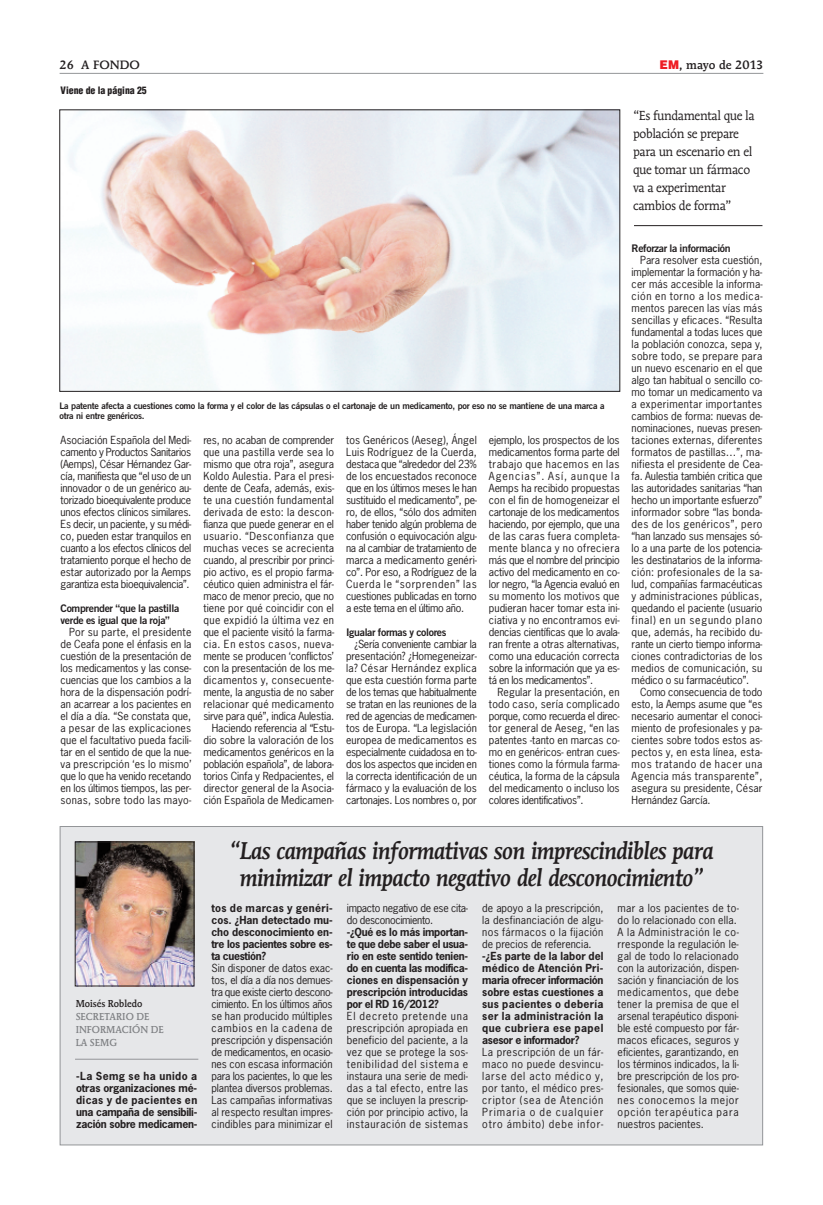
<style>
.page{position:relative;width:823px;height:1205px;background:#fff}
.page>*{position:absolute;margin:0;border:0;box-sizing:border-box;transform-origin:0 0}
.t1{font:italic 500 24px/27px "Mendoza Roman";letter-spacing:-.03em;color:#231f20;text-align:center;scale:.92 1}
.t2{font:13px/18px "Mendoza Roman";letter-spacing:-.03em;color:#231f20;scale:.95 1}
.t3{font:500 12px "Mendoza Roman";color:#231f20}
.t4{font:10.5px/12px "News Gothic";color:#231f20;text-align:justify}
.t5{font:700 10.5px/12px "News Gothic";letter-spacing:-.025em;color:#231f20;text-align:justify}
.t6{font:10.5px/12px "Trade Gothic Bold Two";letter-spacing:-.03em;color:#231f20}
.t7{font:10.5px/12px "News Gothic";letter-spacing:-.03em;color:#231f20}
.t8{font:500 10px/13px "Mendoza Roman";color:#808285;scale:.92 1}
.t9{font:900 condensed 10px "Helvetica";color:#231f20}
.t10{font:500 10px "Mendoza Roman";color:#231f20;scale:.92 1}
.t11{font:9px/10.8px "Trade Gothic Bold Two";letter-spacing:-.03em;color:#231f20}
.s1{font-family:"Helvetica";font-weight:900;color:#ee1d23}
</style>
<div class="page">
<div style="left:60px;top:826px;width:702px;height:319px;background:#e6e7e9"></div>
<img style="left:62px;top:112px;width:555px;height:277px">
<hr style="left:633px;top:225px;width:129px;height:1px;background:#231f20">
<img style="left:77px;top:844px;width:115px;height:140px">
<div style="left:75px;top:842px;width:119px;height:144px;border:1px solid #231f20"></div>
<hr style="left:75px;top:1059px;width:123px;height:1px;background:#939598">
<hr style="left:60px;top:73px;width:703px;height:1px;background:#939598">
<p class="t3" style="left:60px;top:60px;width:82px">26 A FONDO</p>
<p class="t3" style="left:659px;top:60px;width:105px"><span class="s1">EM</span>, mayo de 2013</p>
<p class="t9" style="left:61px;top:86px;width:88px">Viene de la página 25</p>
<p class="t2" style="left:632px;top:108px;width:129px">“Es fundamental que la población se prepare para un escenario en el que tomar un fármaco va a experimentar cambios de forma”</p>
<p class="t11" style="left:60px;top:401px;width:546px">La patente afecta a cuestiones como la forma y el color de las cápsulas o el cartonaje de un medicamento, por eso no se mantiene de una marca a otra ni entre genéricos.</p>
<p class="t4" style="left:61px;top:434px;width:132px">Asociación Española del Medi&shy;camento y Productos Sanitarios (Aemps), César Hérnandez Gar&shy;cía, manifiesta que “el uso de un innovador o de un genérico au&shy;torizado bioequivalente produce unos efectos clínicos similares.<br>Es decir, un paciente, y su médi&shy;co, pueden estar tranquilos en cuanto a los efectos clínicos del tratamiento porque el hecho de estar autorizado por la Aemps garantiza esta bioequivalencia”.</p>
<p class="t6" style="left:61px;top:603px;width:120px">Comprender “que la pastilla verde es igual que la roja”</p>
<p class="t4" style="left:61px;top:626px;width:132px;text-indent:9px">Por su parte, el presidente de Ceafa pone el énfasis en la cuestión de la presentación de los medicamentos y las conse&shy;cuencias que los cambios a la hora de la dispensación podrí&shy;an acarrear a los pacientes en el día a día. “Se constata que, a pesar de las explicaciones que el facultativo pueda facili&shy;tar en el sentido de que la nue&shy;va prescripción ‘es lo mismo’ que lo que ha venido recetando en los últimos tiempos, las per&shy;sonas, sobre todo las mayo-</p>
<p class="t4" style="left:203px;top:434px;width:132px;text-align:right">res, no acaban de comprender que una pastilla verde sea lo mismo que otra roja”, asegura<br>Koldo Aulestia. Para el presi&shy;dente de Ceafa, además, exis&shy;te una cuestión fundamental derivada de esto: la descon&shy;fianza que puede generar en el usuario. “Desconfianza que muchas veces se acrecienta cuando, al prescribir por princi&shy;pio activo, es el propio farma&shy;céutico quien administra el fár&shy;maco de menor precio, que no tiene por qué coincidir con el que expidió la última vez en que el paciente visitó la farma&shy;cia. En estos casos, nueva&shy;mente se producen ‘conflictos’ con la presentación de los me&shy;dicamentos y, consecuente&shy;mente, la angustia de no saber relacionar qué medicamento sirve para qué”, indica Aulestia.<br>Haciendo referencia al “Estu&shy;dio sobre la valoración de los medicamentos genéricos en la población española”, de labora&shy;torios Cinfa y Redpacientes, el director general de la Asocia&shy;ción Española de Medicamen-</p>
<p class="t4" style="left:346px;top:434px;width:132px">tos Genéricos (Aeseg), Ángel Luis Rodríguez de la Cuerda, destaca que “alrededor del 23% de los encuestados reconoce que en los últimos meses le han sustituido el medicamento”, pe&shy;ro, de ellos, “sólo dos admiten haber tenido algún problema de confusión o equivocación algu&shy;na al cambiar de tratamiento de marca a medicamento genéri&shy;co”. Por eso, a Rodríguez de la Cuerda le “sorprenden” las cuestiones publicadas en torno a este tema en el último año.</p>
<p class="t6" style="left:346px;top:627px;width:102px">Igualar formas y colores</p>
<p class="t4" style="left:346px;top:638px;width:132px;text-indent:9px">¿Sería conveniente cambiar la presentación? ¿Homegeneizar&shy;la? César Hernández explica que esta cuestión forma parte de los temas que habitualmente se tratan en las reuniones de la red de agencias de medicamen&shy;tos de Europa. “La legislación europea de medicamentos es especialmente cuidadosa en to&shy;dos los aspectos que inciden en la correcta identificación de un fármaco y la evaluación de los cartonajes. Los nombres o, por</p>
<p class="t4" style="left:488px;top:434px;width:132px">ejemplo, los prospectos de los medicamentos forma parte del trabajo que hacemos en las Agencias”. Así, aunque la Aemps ha recibido propuestas con el fin de homogeneizar el cartonaje de los medicamentos haciendo, por ejemplo, que una de las caras fuera completa&shy;mente blanca y no ofreciera más que el nombre del principio activo del medicamento en co&shy;lor negro, “la Agencia evaluó en su momento los motivos que pudieran hacer tomar esta ini&shy;ciativa y no encontramos evi&shy;dencias científicas que lo avala&shy;ran frente a otras alternativas, como una educación correcta sobre la información que ya es&shy;tá en los medicamentos”.</p>
<p class="t4" style="left:488px;top:686px;width:132px;text-indent:9px">Regular la presentación, en todo caso, sería complicado porque, como recuerda el direc&shy;tor general de Aeseg, “en las patentes -tanto en marcas co&shy;mo en genéricos- entran cues&shy;tiones como la fórmula farma&shy;céutica, la forma de la cápsula del medicamento o incluso los colores identificativos”.</p>
<p class="t6" style="left:631px;top:243px;width:100px">Reforzar la información</p>
<p class="t4" style="left:631px;top:254px;width:132px;text-indent:9px">Para resolver esta cuestión, implementar la formación y ha&shy;cer más accesible la informa&shy;ción en torno a los medica&shy;mentos parecen las vías más sencillas y eficaces. “Resulta fundamental a todas luces que la población conozca, sepa y, sobre todo, se prepare para un nuevo escenario en el que algo tan habitual o sencillo co&shy;mo tomar un medicamento va a experimentar importantes cambios de forma: nuevas de&shy;nominaciones, nuevas presen&shy;taciones externas, diferentes formatos de pastillas…”, ma&shy;nifiesta el presidente de Cea&shy;fa. Aulestia también critica que las autoridades sanitarias “han hecho un importante esfuerzo” informador sobre “las bonda&shy;des de los genéricos”, pero “han lanzado sus mensajes só&shy;lo a una parte de los potencia&shy;les destinatarios de la informa&shy;ción: profesionales de la sa&shy;lud, compañías farmacéuticas y administraciones públicas, quedando el paciente (usuario final) en un segundo plano que, además, ha recibido du&shy;rante un cierto tiempo informa&shy;ciones contradictorias de los medios de comunicación, su médico o su farmacéutico”.</p>
<p class="t4" style="left:631px;top:686px;width:132px;text-indent:9px">Como consecuencia de todo esto, la Aemps asume que “es necesario aumentar el conoci&shy;miento de profesionales y pa&shy;cientes sobre todos estos as&shy;pectos y, en esta línea, esta&shy;mos tratando de hacer una Agencia más transparente”, asegura su presidente, César Hernández García.</p>
<p class="t10" style="left:76px;top:999px;width:74px">Moisés Robledo</p>
<p class="t8" style="left:76px;top:1010px;width:97px">SECRETARIO DE<br>INFORMACIÓN DE<br>LA SEMG</p>
<p class="t5" style="left:76px;top:1070px;width:123px">-La Semg se ha unido a otras organizaciones mé&shy;dicas y de pacientes en una campaña de sensibili&shy;zación sobre medicamen-</p>
<h1 class="t1" style="left:229px;top:838px;width:528px">“Las campañas informativas son imprescindibles para minimizar el impacto negativo del desconocimiento”</h1>
<p class="t5" style="left:211px;top:902px;width:123px">tos de marcas y genéri&shy;cos. ¿Han detectado mu&shy;cho desconocimiento en&shy;tre los pacientes sobre es&shy;ta cuestión?</p>
<p class="t4" style="left:211px;top:962px;width:123px">Sin disponer de datos exac&shy;tos, el día a día nos demues&shy;tra que existe cierto descono&shy;cimiento. En los últimos años se han producido múltiples cambios en la cadena de prescripción y dispensación de medicamentos, en ocasio&shy;nes con escasa información para los pacientes, lo que les plantea diversos problemas.<br>Las campañas informativas al respecto resultan impres&shy;cindibles para minimizar el</p>
<p class="t7" style="left:346px;top:902px;width:123px">impacto negativo de ese cita&shy;do desconocimiento.</p>
<p class="t5" style="left:346px;top:926px;width:123px">-¿Qué es lo más importan&shy;te que debe saber el usua&shy;rio en este sentido tenien&shy;do en cuenta las modifica&shy;ciones en dispensación y prescripción introducidas por el RD 16/2012?</p>
<p class="t4" style="left:346px;top:1010px;width:123px">El decreto pretende una prescripción apropiada en beneficio del paciente, a la vez que se protege la sos&shy;tenibilidad del sistema e instaura una serie de medi&shy;das a tal efecto, entre las que se incluyen la prescrip&shy;ción por principio activo, la instauración de sistemas</p>
<p class="t4" style="left:482px;top:902px;width:123px">de apoyo a la prescripción, la desfinanciación de algu&shy;nos fármacos o la fijación de precios de referencia.</p>
<p class="t5" style="left:482px;top:950px;width:123px">-¿Es parte de la labor del médico de Atención Pri&shy;maria ofrecer información sobre estas cuestiones a sus pacientes o debería ser la administración la que cubriera ese papel asesor e informador?</p>
<p class="t4" style="left:482px;top:1046px;width:123px">La prescripción de un fár&shy;maco no puede desvincu&shy;larse del acto médico y, por tanto, el médico pres&shy;criptor (sea de Atención Primaria o de cualquier otro ámbito) debe infor-</p>
<p class="t4" style="left:617px;top:902px;width:123px;text-align:left">mar a los pacientes de to&shy;do lo relacionado con ella.<br>A la Administración le co&shy;rresponde la regulación le&shy;gal de todo lo relacionado con la autorización, dispen&shy;sación y financiación de los medicamentos, que debe tener la premisa de que el arsenal terapéutico disponi&shy;ble esté compuesto por fár&shy;macos eficaces, seguros y eficientes, garantizando, en los términos indicados, la li&shy;bre prescripción de los pro&shy;fesionales, que somos quie&shy;nes conocemos la mejor opción terapéutica para nuestros pacientes.</p>
</div>
